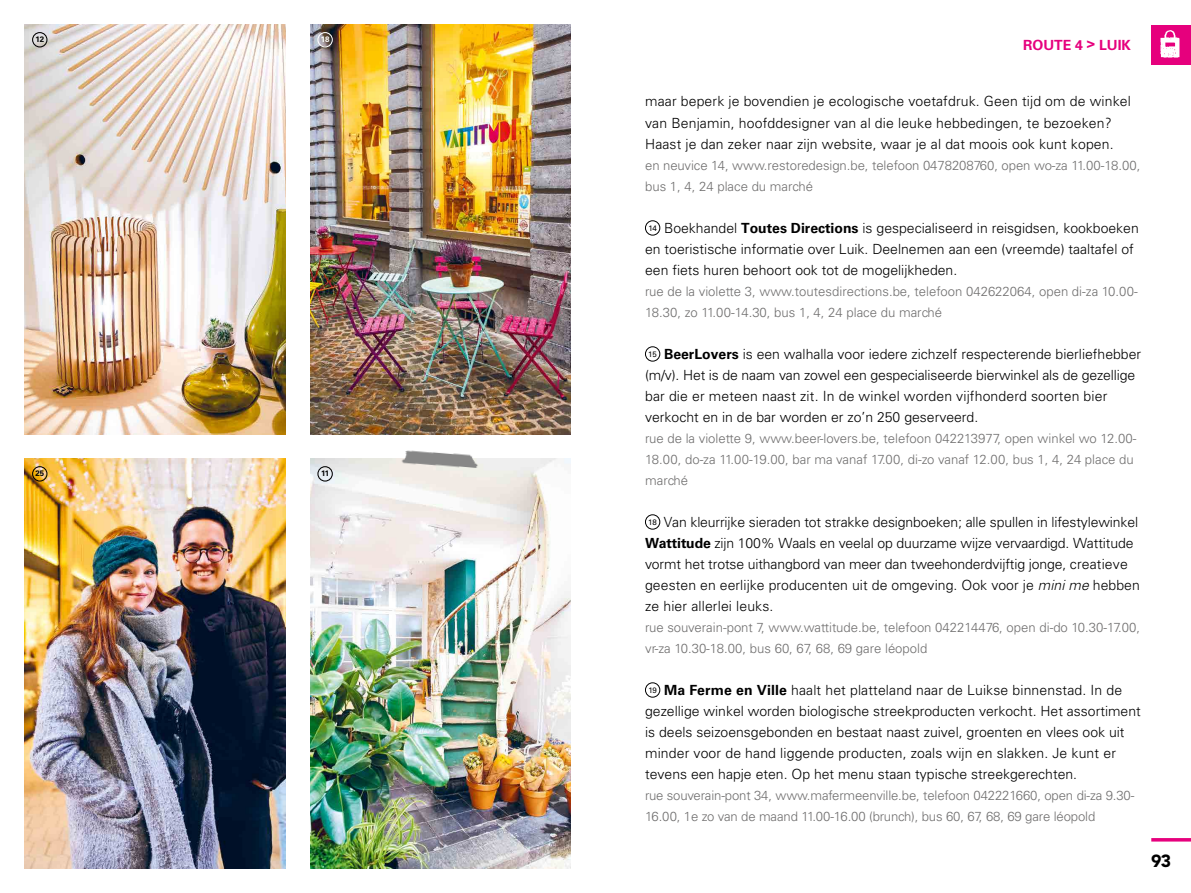
<style>
.page{position:relative;width:1191px;height:893px;background:#fff}
.page>*{position:absolute;margin:0;border:0;box-sizing:border-box;transform-origin:0 0}
.t1{font:900 17.5px "Avenir LT Std";color:#000}
.t2{font:300 14px/21px "Univers LT Std";color:#000}
.t3{font:700 14px "Univers LT Std";color:#e6007d}
.t4{font:300 13.12px/21px "Univers LT Std";color:#706f6f}
.t5{font:700 7.88px "Univers LT Std";color:#000}
.t6{font:700 7.88px "Univers LT Std";color:#fff}
.s1{font-weight:400;font-size:7.88px}
.s2{font-weight:700}
.s3{font-style:italic}
</style>
<div class="page">
<hr style="left:1151px;top:838px;width:40px;height:3px;background:#e6007d">
<svg style="left:1151px;top:25px;width:40px;height:39px;fill:#e6007d"></svg>
<img style="left:310px;top:25px;width:260px;height:409px">
<img style="left:25px;top:459px;width:260px;height:409px">
<img style="left:25px;top:25px;width:260px;height:409px">
<img style="left:310px;top:459px;width:260px;height:409px">
<div style="left:645px;top:220px;width:15px;height:15px;border:1px solid #000;border-radius:50%"></div>
<div style="left:645px;top:346px;width:15px;height:15px;border:1px solid #000;border-radius:50%"></div>
<div style="left:645px;top:514px;width:15px;height:15px;border:1px solid #000;border-radius:50%"></div>
<div style="left:645px;top:682px;width:15px;height:15px;border:1px solid #000;border-radius:50%"></div>
<div style="left:32px;top:32px;width:15px;height:15px;border:1px solid #000;border-radius:50%"></div>
<div style="left:317px;top:466px;width:16px;height:16px;border:1px solid #000;border-radius:50%"></div>
<div style="left:32px;top:466px;width:15px;height:16px;border:1px solid #000;border-radius:50%"></div>
<div style="left:317px;top:32px;width:16px;height:15px;border:1px solid #fff;border-radius:50%"></div>
<img style="left:399px;top:450px;width:82px;height:22px">
<p class="t5" style="left:35px;top:35px;width:10px">12</p>
<p class="t6" style="left:321px;top:35px;width:10px">18</p>
<p class="t5" style="left:35px;top:469px;width:10px">25</p>
<p class="t5" style="left:321px;top:469px;width:10px">11</p>
<p class="t3" style="left:1023px;top:37px;width:109px">ROUTE 4 &gt; LUIK</p>
<p class="t2" style="left:645px;top:91px;width:487px">maar beperk je bovendien je ecologische voetafdruk. Geen tijd om de winkel van Benjamin, hoofddesigner van al die leuke hebbedingen, te bezoeken?<br>Haast je dan zeker naar zijn website, waar je al dat moois ook kunt kopen.</p>
<p class="t4" style="left:645px;top:154px;width:497px">en neuvice 14, www.restoredesign.be, telefoon 0478208760, open wo-za 11.00-18.00, bus 1, 4, 24 place du marché</p>
<p class="t2" style="left:645px;top:217px;width:495px"><span class="s1">14</span> Boekhandel <span class="s2">Toutes Directions</span> is gespecialiseerd in reisgidsen, kookboeken en toeristische informatie over Luik. Deelnemen aan een (vreemde) taaltafel of een fiets huren behoort ook tot de mogelijkheden.</p>
<p class="t4" style="left:645px;top:280px;width:494px">rue de la violette 3, www.toutesdirections.be, telefoon 042622064, open di-za 10.00-<br>18.30, zo 11.00-14.30, bus 1, 4, 24 place du marché</p>
<p class="t2" style="left:645px;top:343px;width:497px"><span class="s1">15</span> <span class="s2">BeerLovers</span> is een walhalla voor iedere zichzelf respecterende bierliefhebber (m/v). Het is de naam van zowel een gespecialiseerde bierwinkel als de gezellige bar die er meteen naast zit. In de winkel worden vijfhonderd soorten bier verkocht en in de bar worden er zo’n 250 geserveerd.</p>
<p class="t4" style="left:645px;top:427px;width:493px">rue de la violette 9, www.beer-lovers.be, telefoon 042213977, open winkel wo 12.00-<br>18.00, do-za 11.00-19.00, bar ma vanaf 17.00, di-zo vanaf 12.00, bus 1, 4, 24 place du marché</p>
<p class="t2" style="left:645px;top:511px;width:496px"><span class="s1">18</span> Van kleurrijke sieraden tot strakke designboeken; alle spullen in lifestylewinkel <span class="s2">Wattitude</span> zijn 100% Waals en veelal op duurzame wijze vervaardigd. Wattitude vormt het trotse uithangbord van meer dan tweehonderdvijftig jonge, creatieve geesten en eerlijke producenten uit de omgeving. Ook voor je <span class="s3">mini me</span> hebben ze hier allerlei leuks.</p>
<p class="t4" style="left:645px;top:616px;width:496px">rue souverain-pont 7, www.wattitude.be, telefoon 042214476, open di-do 10.30-17.00, vr-za 10.30-18.00, bus 60, 67, 68, 69 gare léopold</p>
<p class="t2" style="left:645px;top:679px;width:497px"><span class="s1">19</span> <span class="s2">Ma Ferme en Ville</span> haalt het platteland naar de Luikse binnenstad. In de gezellige winkel worden biologische streekproducten verkocht. Het assortiment is deels seizoensgebonden en bestaat naast zuivel, groenten en vlees ook uit minder voor de hand liggende producten, zoals wijn en slakken. Je kunt er tevens een hapje eten. Op het menu staan typische streekgerechten.</p>
<p class="t4" style="left:645px;top:784px;width:491px">rue souverain-pont 34, www.mafermeenville.be, telefoon 042221660, open di-za 9.30-<br>16.00, 1e zo van de maand 11.00-16.00 (brunch), bus 60, 67, 68, 69 gare léopold</p>
<p class="t1" style="left:1151px;top:850px;width:22px">93</p>
</div>
